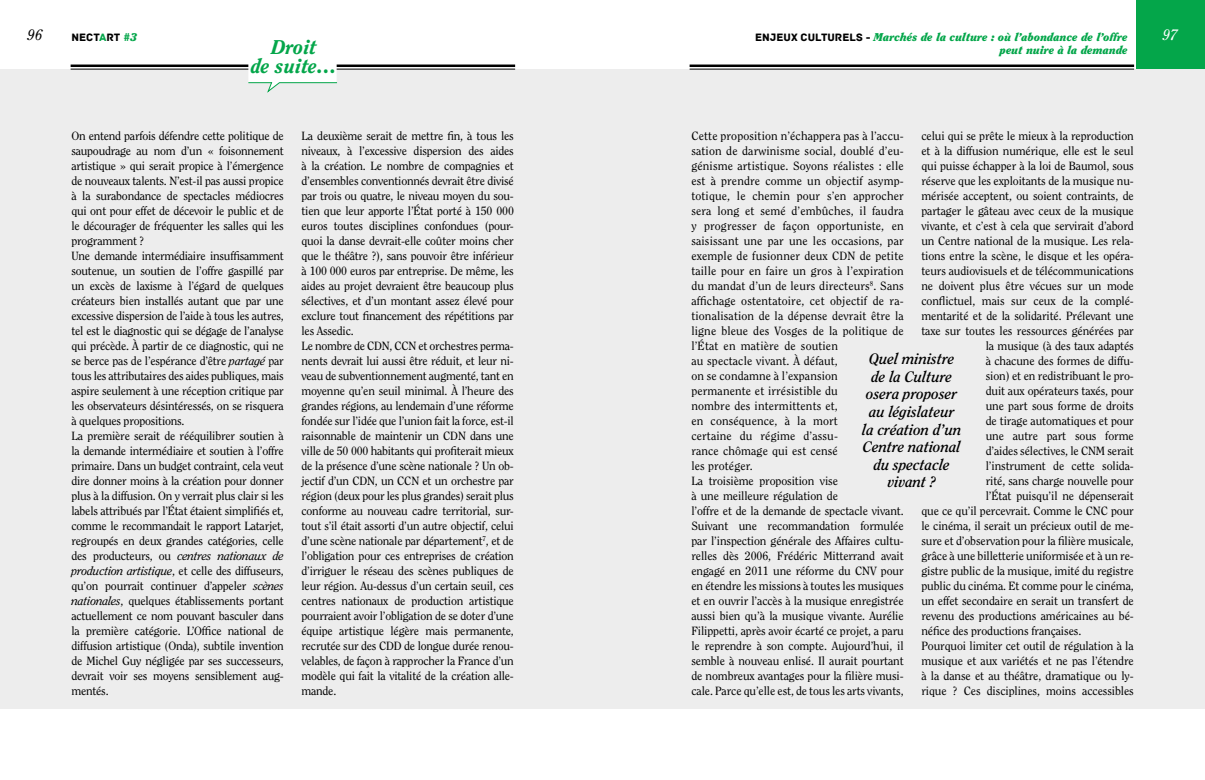
<style>
.page{position:relative;width:1205px;height:780px;background:#fff}
.page>*{position:absolute;margin:0;border:0;box-sizing:border-box;transform-origin:0 0}
.t1{font:italic 800 19.88px/18.4px "Clearface";color:#04a64a;text-align:center}
.t2{font:italic 700 15px/17.5px "Clearface";color:#000;text-align:center}
.t3{font:italic 15px "Clearface";color:#000}
.t4{font:italic 15px "Clearface";color:#fff}
.t5{font:11.88px/15px "Clearface";letter-spacing:-.02em;color:#000}
.t6{font:11.88px/15px "Clearface";letter-spacing:.01em;color:#000}
.t7{font:italic 900 11.25px "Clearface";color:#04a64a}
.t8{font:11.25px "Archive";color:#000}
.s1{color:#04a64a}
.s2{font-family:"Clearface";font-weight:900;font-style:italic;color:#04a64a}
.s3{font-family:"Archive";font-weight:400;font-style:normal;color:#000}
.s4{font-style:italic}
</style>
<div class="page">
<div style="left:1135px;top:0;width:70px;height:69px;background:#04a64a"></div>
<div style="left:0;top:69px;width:1205px;height:640px;background:#ededed"></div>
<hr style="left:689px;top:64px;width:445px;height:3px;background:#000">
<hr style="left:689px;top:69px;width:445px;height:1px;background:#000">
<hr style="left:71px;top:64px;width:444px;height:3px;background:#000">
<hr style="left:71px;top:69px;width:444px;height:1px;background:#000">
<svg style="left:248px;top:64px;width:90px;height:29px"></svg>
<p class="t3" style="left:28px;top:26px;width:16px">96</p>
<p class="t8" style="left:71px;top:30px;width:67px">NECT<span class="s1">A</span>RT <span class="s2">#3</span></p>
<p class="t7" style="left:755px;top:30px;width:374px"><span class="s3">ENJEUX CULTURELS -</span> Marchés de la culture : où l’abondance de l’offre</p>
<p class="t4" style="left:1163px;top:26px;width:16px">97</p>
<p class="t7" style="left:1000px;top:43px;width:130px">peut nuire à la demande</p>
<h1 class="t1" style="left:251px;top:38px;width:87px">Droit<br>de suite…</h1>
<p class="t5" style="left:71px;top:128px;width:214px">On entend parfois défendre cette politique de saupoudrage au nom d’un « foisonnement artistique » qui serait propice à l’émergence de nouveaux talents. N’est-il pas aussi propice à la surabondance de spectacles médiocres qui ont pour effet de décevoir le public et de le décourager de fréquenter les salles qui les programment ?<br>Une demande intermédiaire insuffisamment soutenue, un soutien de l’offre gaspillé par un excès de laxisme à l’égard de quelques créateurs bien installés autant que par une excessive dispersion de l’aide à tous les autres, tel est le diagnostic qui se dégage de l’analyse qui précède. À partir de ce diagnostic, qui ne se berce pas de l’espérance d’être <span class="s4">partagé</span> par tous les attributaires des aides publiques, mais aspire seulement à une réception critique par les observateurs désintéressés, on se risquera à quelques propositions.<br>La première serait de rééquilibrer soutien à la demande intermédiaire et soutien à l’offre primaire. Dans un budget contraint, cela veut dire donner moins à la création pour donner plus à la diffusion. On y verrait plus clair si les labels attribués par l’État étaient simplifiés et, comme le recommandait le rapport Latarjet, regroupés en deux grandes catégories, celle des producteurs, ou <span class="s4">centres nationaux de production artistique</span>, et celle des diffuseurs, qu’on pourrait continuer d’appeler <span class="s4">scènes nationales</span>, quelques établissements portant actuellement ce nom pouvant basculer dans la première catégorie. L’Office national de diffusion artistique (Onda), subtile invention de Michel Guy négligée par ses successeurs, devrait voir ses moyens sensiblement aug&shy;mentés.</p>
<p class="t5" style="left:301px;top:128px;width:214px">La deuxième serait de mettre fin, à tous les niveaux, à l’excessive dispersion des aides à la création. Le nombre de compagnies et d’ensembles conventionnés devrait être divisé par trois ou quatre, le niveau moyen du sou&shy;tien que leur apporte l’État porté à 150 000 euros toutes disciplines confondues (pour&shy;quoi la danse devrait-elle coûter moins cher que le théâtre ?), sans pouvoir être inférieur à 100 000 euros par entreprise. De même, les aides au projet devraient être beaucoup plus sélectives, et d’un montant assez élevé pour exclure tout financement des répétitions par les Assedic.<br>Le nombre de CDN, CCN et orchestres perma&shy;nents devrait lui aussi être réduit, et leur ni&shy;veau de subventionnement augmenté, tant en moyenne qu’en seuil minimal. À l’heure des grandes régions, au lendemain d’une réforme fondée sur l’idée que l’union fait la force, est-il raisonnable de maintenir un CDN dans une ville de 50 000 habitants qui profiterait mieux de la présence d’une scène nationale ? Un ob&shy;jectif d’un CDN, un CCN et un orchestre par région (deux pour les plus grandes) serait plus conforme au nouveau cadre territorial, sur&shy;tout s’il était assorti d’un autre objectif, celui d’une scène nationale par département<sup>7</sup>, et de l’obligation pour ces entreprises de création d’irriguer le réseau des scènes publiques de leur région. Au-dessus d’un certain seuil, ces centres nationaux de production artistique pourraient avoir l’obligation de se doter d’une équipe artistique légère mais permanente, recrutée sur des CDD de longue durée renou&shy;velables, de façon à rapprocher la France d’un modèle qui fait la vitalité de la création alle&shy;mande.</p>
<p class="t6" style="left:691px;top:128px;width:214px">Cette proposition n’échappera pas à l’accu&shy;sation de darwinisme social, doublé d’eu&shy;génisme artistique. Soyons réalistes : elle est à prendre comme un objectif asymp&shy;totique, le chemin pour s’en approcher sera long et semé d’embûches, il faudra y progresser de façon opportuniste, en saisissant une par une les occasions, par exemple de fusionner deux CDN de petite taille pour en faire un gros à l’expiration du mandat d’un de leurs directeurs<sup>8</sup>. Sans affichage ostentatoire, cet objectif de ra&shy;tionalisation de la dépense devrait être la ligne bleue des Vosges de la politique de l’État en matière de soutien<br>au spectacle vivant. À défaut,<br>on se condamne à l’expansion<br>permanente et irrésistible du<br>nombre des intermittents et,<br>en conséquence, à la mort<br>certaine du régime d’assu-<br>rance chômage qui est censé<br>les protéger.<br>La troisième proposition vise<br>à une meilleure régulation de<br>l’offre et de la demande de spectacle vivant.<br>Suivant une recommandation formulée par l’inspection générale des Affaires cultu&shy;relles dès 2006, Frédéric Mitterrand avait engagé en 2011 une réforme du CNV pour en étendre les missions à toutes les musiques et en ouvrir l’accès à la musique enregistrée aussi bien qu’à la musique vivante. Aurélie Filippetti, après avoir écarté ce projet, a paru le reprendre à son compte. Aujourd’hui, il semble à nouveau enlisé. Il aurait pourtant de nombreux avantages pour la filière musi&shy;cale. Parce qu’elle est, de tous les arts vivants,</p>
<p class="t5" style="left:921px;top:128px;width:214px">celui qui se prête le mieux à la reproduction</p>
<p class="t5" style="left:921px;top:143px;width:214px">et à la diffusion numérique, elle est le seul</p>
<p class="t5" style="left:921px;top:158px;width:214px">qui puisse échapper à la loi de Baumol, sous</p>
<p class="t5" style="left:921px;top:173px;width:214px">réserve que les exploitants de la musique nu-</p>
<p class="t5" style="left:921px;top:188px;width:214px">mérisée acceptent, ou soient contraints, de</p>
<p class="t5" style="left:921px;top:203px;width:214px">partager le gâteau avec ceux de la musique</p>
<p class="t5" style="left:921px;top:218px;width:214px">vivante, et c’est à cela que servirait d’abord</p>
<p class="t5" style="left:921px;top:233px;width:214px">un Centre national de la musique. Les rela-</p>
<p class="t5" style="left:921px;top:248px;width:214px">tions entre la scène, le disque et les opéra-</p>
<p class="t5" style="left:921px;top:263px;width:214px">teurs audiovisuels et de télécommunications</p>
<p class="t5" style="left:921px;top:278px;width:214px">ne doivent plus être vécues sur un mode</p>
<p class="t5" style="left:921px;top:293px;width:214px">conflictuel, mais sur ceux de la complé-</p>
<p class="t5" style="left:921px;top:308px;width:214px">mentarité et de la solidarité. Prélevant une</p>
<p class="t5" style="left:921px;top:323px;width:214px">taxe sur toutes les ressources générées par</p>
<p class="t5" style="left:986px;top:338px;width:150px">la musique (à des taux adaptés</p>
<p class="t5" style="left:986px;top:353px;width:150px">à chacune des formes de diffu-</p>
<p class="t5" style="left:986px;top:368px;width:150px">sion) et en redistribuant le pro-</p>
<p class="t5" style="left:986px;top:383px;width:150px">duit aux opérateurs taxés, pour</p>
<p class="t5" style="left:986px;top:398px;width:149px">une part sous forme de droits</p>
<p class="t5" style="left:986px;top:413px;width:150px">de tirage automatiques et pour</p>
<p class="t5" style="left:986px;top:428px;width:149px">une autre part sous forme</p>
<p class="t5" style="left:986px;top:443px;width:150px">d’aides sélectives, le CNM serait</p>
<p class="t5" style="left:986px;top:458px;width:150px">l’instrument de cette solida-</p>
<p class="t5" style="left:986px;top:473px;width:150px">rité, sans charge nouvelle pour</p>
<p class="t5" style="left:986px;top:488px;width:149px">l’État puisqu’il ne dépenserait</p>
<p class="t5" style="left:921px;top:503px;width:214px">que ce qu’il percevrait. Comme le CNC pour</p>
<p class="t5" style="left:921px;top:518px;width:214px">le cinéma, il serait un précieux outil de me-</p>
<p class="t5" style="left:921px;top:533px;width:214px">sure et d’observation pour la filière musicale,</p>
<p class="t5" style="left:921px;top:548px;width:214px">grâce à une billetterie uniformisée et à un re-</p>
<p class="t5" style="left:921px;top:563px;width:214px">gistre public de la musique, imité du registre</p>
<p class="t5" style="left:921px;top:578px;width:214px">public du cinéma. Et comme pour le cinéma,</p>
<p class="t5" style="left:921px;top:593px;width:214px">un effet secondaire en serait un transfert de</p>
<p class="t5" style="left:921px;top:608px;width:214px">revenu des productions américaines au bé-</p>
<p class="t5" style="left:921px;top:623px;width:161px">néfice des productions françaises.</p>
<p class="t5" style="left:921px;top:638px;width:214px">Pourquoi limiter cet outil de régulation à la</p>
<p class="t5" style="left:921px;top:653px;width:214px">musique et aux variétés et ne pas l’étendre</p>
<p class="t5" style="left:921px;top:668px;width:214px">à la danse et au théâtre, dramatique ou ly-</p>
<p class="t5" style="left:921px;top:683px;width:214px">rique ? Ces disciplines, moins accessibles</p>
<p class="t2" style="left:862px;top:350px;width:101px">Quel ministre de la Culture osera proposer au législateur la création d’un<br>Centre national du spectacle vivant ?</p>
</div>
